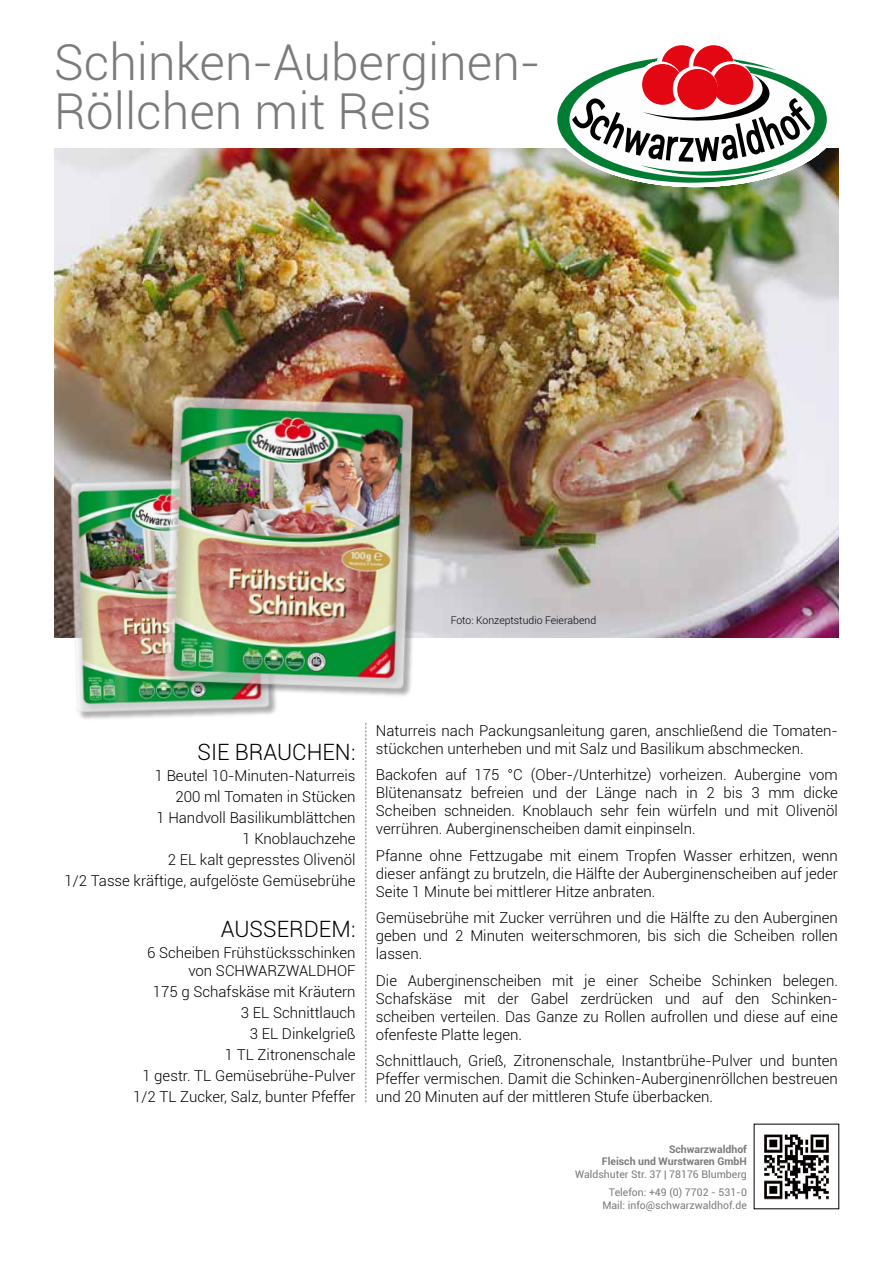
<style>
.page{position:relative;width:893px;height:1263px;background:#fff}
.page>*{position:absolute;margin:0;border:0;box-sizing:border-box;transform-origin:0 0}
.t1{font:300 49.5px/49.5px "Roboto";color:#7c7b7b}
.t2{font:300 22.5px "Roboto";color:#000}
.t3{font:300 15px/18px "Roboto";color:#000;text-align:justify}
.t4{font:10.5px/18.6px "Roboto";color:#7c7b7b;text-align:right}
.t5{font:700 10.5px/12.6px "Roboto";color:#7c7b7b;text-align:right}
.t6{font:300 10.5px "Roboto";color:#000}
</style>
<div class="page">
<img style="left:54px;top:149px;width:785px;height:489px">
<div style="left:553px;top:52px;width:286px;height:135px;background:#fefefe;border-radius:50%"></div>
<svg style="left:557px;top:45px;width:270px;height:138px"></svg>
<img style="left:764px;top:1134px;width:65px;height:66px">
<svg style="left:365px;top:723px;width:1px;height:379px"></svg>
<div style="left:71px;top:479px;width:207px;height:243px;background:#000;opacity:.5"></div>
<img style="left:67px;top:476px;width:206px;height:241px">
<div style="left:165px;top:397px;width:257px;height:300px;background:#000;opacity:.5"></div>
<img style="left:159px;top:393px;width:259px;height:301px">
<h1 class="t1" style="left:54px;top:36px;width:488px">Schinken-Auberginen-<br>Röllchen mit Reis</h1>
<p class="t6" style="left:451px;top:613px;width:147px">Foto: Konzeptstudio Feierabend</p>
<h2 class="t2" style="left:197px;top:737px;width:160px">SIE BRAUCHEN:</h2>
<p class="t3" style="left:65px;top:765px;width:292px;line-height:21px;text-align:right">1 Beutel 10-Minuten-Naturreis<br>200 ml Tomaten in Stücken<br>1 Handvoll Basilikumblättchen<br>1 Knoblauchzehe<br>2 EL kalt gepresstes Olivenöl<br>1/2 Tasse kräftige, aufgelöste Gemüsebrühe</p>
<h2 class="t2" style="left:221px;top:914px;width:136px">AUSSERDEM:</h2>
<p class="t3" style="left:147px;top:943px;width:210px;text-align:right">6 Scheiben Frühstücksschinken von SCHWARZWALDHOF</p>
<p class="t3" style="left:133px;top:981px;width:224px;line-height:21px;text-align:right">175 g Schafskäse mit Kräutern<br>3 EL Schnittlauch<br>3 EL Dinkelgrieß<br>1 TL Zitronenschale<br>1 gestr. TL Gemüsebrühe-Pulver<br>1/2 TL Zucker, Salz, bunter Pfeffer</p>
<p class="t3" style="left:376px;top:721px;width:464px">Naturreis nach Packungsanleitung garen, anschließend die Tomaten&shy;stückchen unterheben und mit Salz und Basilikum abschmecken.</p>
<p class="t3" style="left:376px;top:765px;width:464px">Backofen auf 175 °C (Ober-/Unterhitze) vorheizen. Aubergine vom Blütenansatz befreien und der Länge nach in 2 bis 3 mm dicke Scheiben schneiden. Knoblauch sehr fein würfeln und mit Olivenöl verrühren. Auberginenscheiben damit einpinseln.</p>
<p class="t3" style="left:376px;top:846px;width:464px">Pfanne ohne Fettzugabe mit einem Tropfen Wasser erhitzen, wenn dieser anfängt zu brutzeln, die Hälfte der Auberginenscheiben auf jeder Seite 1 Minute bei mittlerer Hitze anbraten.</p>
<p class="t3" style="left:376px;top:908px;width:464px">Gemüsebrühe mit Zucker verrühren und die Hälfte zu den Auberginen geben und 2 Minuten weiterschmoren, bis sich die Scheiben rollen lassen.</p>
<p class="t3" style="left:376px;top:971px;width:464px">Die Auberginenscheiben mit je einer Scheibe Schinken belegen.<br>Schafskäse mit der Gabel zerdrücken und auf den Schinken&shy;scheiben verteilen. Das Ganze zu Rollen aufrollen und diese auf eine ofenfeste Platte legen.</p>
<p class="t3" style="left:376px;top:1051px;width:464px">Schnittlauch, Grieß, Zitronenschale, Instantbrühe-Pulver und bunten Pfeffer vermischen. Damit die Schinken-Auberginenröllchen bestreuen und 20 Minuten auf der mittleren Stufe überbacken.</p>
<p class="t5" style="left:602px;top:1142px;width:146px">Schwarzwaldhof<br>Fleisch und Wurstwaren GmbH</p>
<p class="t4" style="left:575px;top:1164px;width:173px">Waldshuter Str. 37 | 78176 Blumberg<br>Telefon: +49 (0) 7702 - 531-0</p>
<p class="t4" style="left:602px;top:1195px;width:146px">Mail: info@schwarzwaldhof.de</p>
</div>
